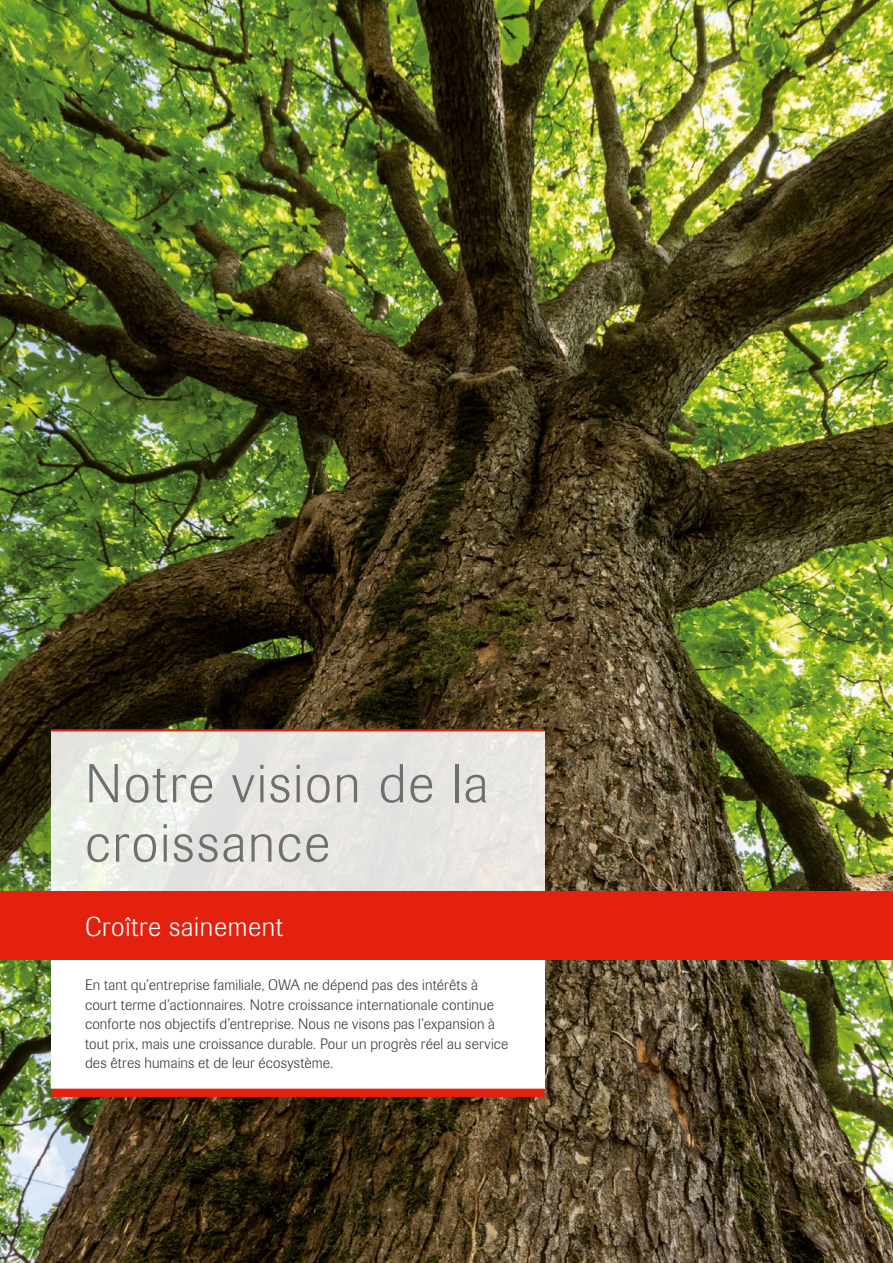
<style>
.page{position:relative;width:893px;height:1263px;background:#fff}
.page>*{position:absolute;margin:0;border:0;box-sizing:border-box;transform-origin:0 0}
.t1{font:300 54px/59.4px "Imago Pro";letter-spacing:.035em;color:#6f6f6e}
.t2{font:300 27px "Imago Pro";letter-spacing:.025em;color:#fff}
.t3{font:300 15px/19.5px "Imago Pro";letter-spacing:.01em;color:#3b3b3a}
</style>
<div class="page">
<img style="left:0;top:0;width:893px;height:1263px">
<div style="left:51px;top:731px;width:493px;height:358px;background:#e8e7e3"></div>
<div style="left:51px;top:959px;width:493px;height:130px;background:#fff"></div>
<hr style="left:51px;top:729px;width:493px;height:2px;background:#e4200e">
<div style="left:51px;top:1089px;width:493px;height:8px;background:#e4200e"></div>
<div style="left:0;top:892px;width:893px;height:68px;background:#e4200e"></div>
<h1 class="t1" style="left:85px;top:753px;width:405px">Notre vision de la croissance</h1>
<h2 class="t2" style="left:85px;top:909px;width:200px">Croître sainement</h2>
<p class="t3" style="left:85px;top:975px;width:425px">En tant qu’entreprise familiale, OWA ne dépend pas des intérêts à court terme d’actionnaires. Notre croissance internationale continue conforte nos objectifs d’entreprise. Nous ne visons pas l’expansion à tout prix, mais une croissance durable. Pour un progrès réel au service des êtres humains et de leur écosystème.</p>
</div>
